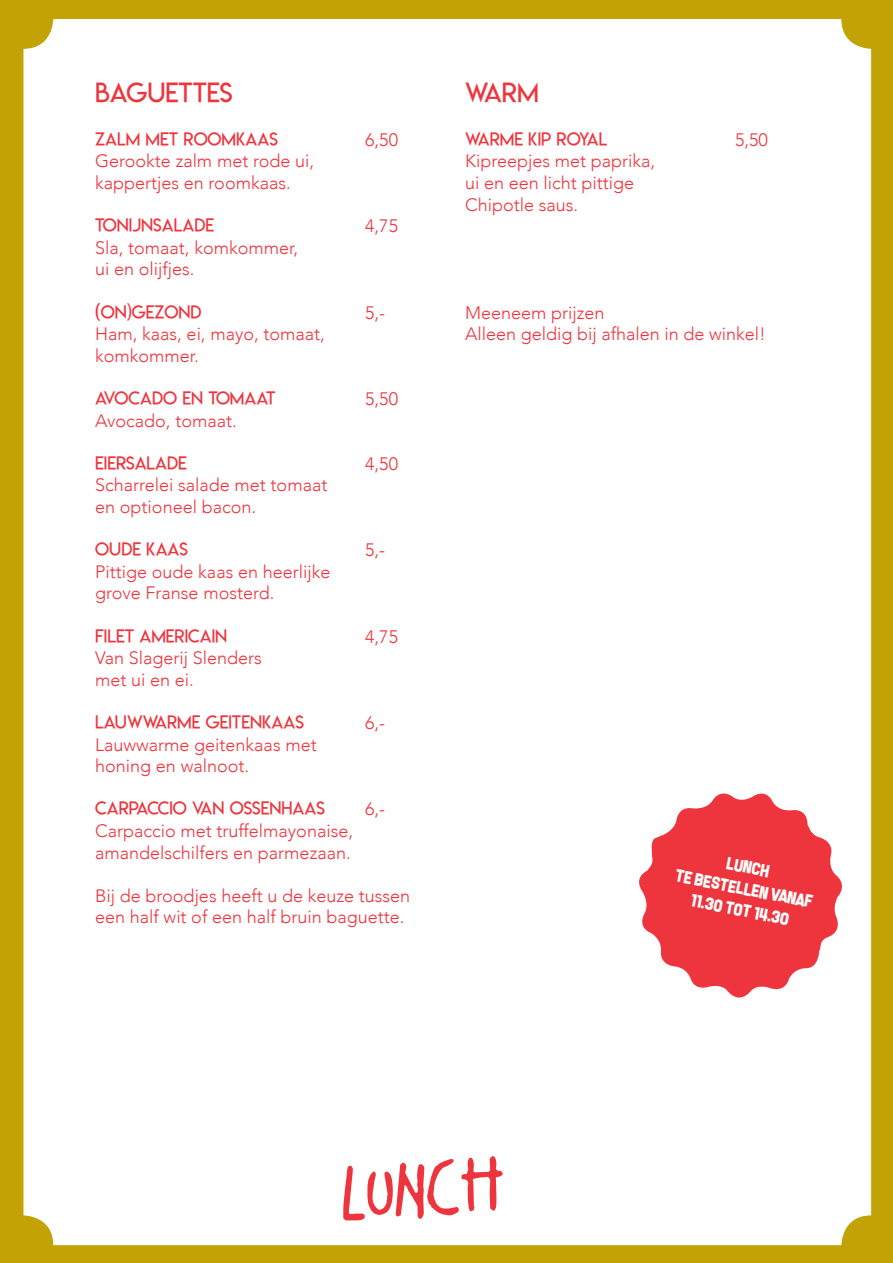
<style>
.page{position:relative;width:893px;height:1263px;background:#c2a205}
.page>*{position:absolute;margin:0;border:0;box-sizing:border-box;transform-origin:0 0}
.t1{font:72px "A Little Pot";color:#ee343d}
.t2{font:27px "Lemon Milklight";color:#ee343d}
.t3{font:300 18px/21.6px "Avenir";color:#ee343d}
.t4{font:18px "Lemon Milklight";color:#ee343d}
.t5{font:18px/21.6px "The 27 Club";color:#fff;text-align:center}
</style>
<div class="page">
<div style="left:23px;top:19px;width:848px;height:1226px;background:#fff;border-radius:30px"></div>
<svg style="left:639px;top:793px;width:203px;height:205px"></svg>
<div style="left:654px;top:843px;width:179px;height:107px;background:#ee343d"></div>
<p class="t2" style="left:95px;top:75px;width:139px">BAGUETTES</p>
<p class="t4" style="left:95px;top:128px;width:184px">ZALM MET ROOMKAAS</p>
<p class="t3" style="left:365px;top:129px;width:34px">6,50</p>
<p class="t3" style="left:95px;top:150px;width:220px">Gerookte zalm met rode ui,</p>
<p class="t3" style="left:95px;top:172px;width:197px">kappertjes en roomkaas.</p>
<p class="t4" style="left:95px;top:214px;width:120px">TONIJNSALADE</p>
<p class="t3" style="left:365px;top:215px;width:34px">4,75</p>
<p class="t3" style="left:95px;top:237px;width:204px">Sla, tomaat, komkommer, ui en olijfjes.</p>
<p class="t4" style="left:95px;top:301px;width:108px">(ON)GEZOND</p>
<p class="t3" style="left:365px;top:302px;width:22px">5,-</p>
<p class="t3" style="left:95px;top:323px;width:231px">Ham, kaas, ei, mayo, tomaat,</p>
<p class="t3" style="left:95px;top:345px;width:105px">komkommer.</p>
<p class="t4" style="left:95px;top:387px;width:182px">AVOCADO EN TOMAAT</p>
<p class="t3" style="left:365px;top:388px;width:34px">5,50</p>
<p class="t3" style="left:95px;top:410px;width:143px">Avocado, tomaat.</p>
<p class="t4" style="left:95px;top:452px;width:93px">EIERSALADE</p>
<p class="t3" style="left:365px;top:453px;width:34px">4,50</p>
<p class="t3" style="left:95px;top:474px;width:234px">Scharrelei salade met tomaat</p>
<p class="t3" style="left:95px;top:496px;width:162px">en optioneel bacon.</p>
<p class="t4" style="left:95px;top:538px;width:94px">OUDE KAAS</p>
<p class="t3" style="left:365px;top:539px;width:22px">5,-</p>
<p class="t3" style="left:95px;top:561px;width:237px">Pittige oude kaas en heerlijke</p>
<p class="t3" style="left:95px;top:582px;width:181px">grove Franse mosterd.</p>
<p class="t4" style="left:95px;top:625px;width:134px">FILET AMERICAIN</p>
<p class="t3" style="left:365px;top:626px;width:34px">4,75</p>
<p class="t3" style="left:95px;top:647px;width:168px">Van Slagerij Slenders</p>
<p class="t3" style="left:95px;top:669px;width:100px">met ui en ei.</p>
<p class="t4" style="left:95px;top:711px;width:210px">LAUWWARME GEITENKAAS</p>
<p class="t3" style="left:365px;top:712px;width:22px">6,-</p>
<p class="t3" style="left:95px;top:734px;width:223px">Lauwwarme geitenkaas met</p>
<p class="t3" style="left:95px;top:755px;width:155px">honing en walnoot.</p>
<p class="t4" style="left:95px;top:797px;width:231px">CARPACCIO VAN OSSENHAAS</p>
<p class="t3" style="left:365px;top:798px;width:22px">6,-</p>
<p class="t3" style="left:95px;top:820px;width:259px">Carpaccio met truffelmayonaise,</p>
<p class="t3" style="left:95px;top:842px;width:257px">amandelschilfers en parmezaan.</p>
<p class="t3" style="left:95px;top:885px;width:316px">Bij de broodjes heeft u de keuze tussen een half wit of een half bruin baguette.</p>
<p class="t2" style="left:465px;top:75px;width:75px">WARM</p>
<p class="t4" style="left:465px;top:128px;width:144px">WARME KIP ROYAL</p>
<p class="t3" style="left:735px;top:129px;width:34px">5,50</p>
<p class="t3" style="left:465px;top:150px;width:192px">Kipreepjes met paprika,</p>
<p class="t3" style="left:465px;top:172px;width:171px">ui en een licht pittige</p>
<p class="t3" style="left:465px;top:194px;width:115px">Chipotle saus.</p>
<p class="t3" style="left:465px;top:302px;width:141px">Meeneem prijzen</p>
<p class="t3" style="left:465px;top:323px;width:302px">Alleen geldig bij afhalen in de winkel!</p>
<p class="t5" style="left:729px;top:852px;width:45px;rotate:11deg">Lunch</p>
<p class="t5" style="left:678px;top:864px;width:141px;rotate:11deg">te bestellen vanaf<br>11.30 tot 14.30</p>
<p class="t1" style="left:342px;top:1152px;width:164px">LUNCH</p>
</div>
